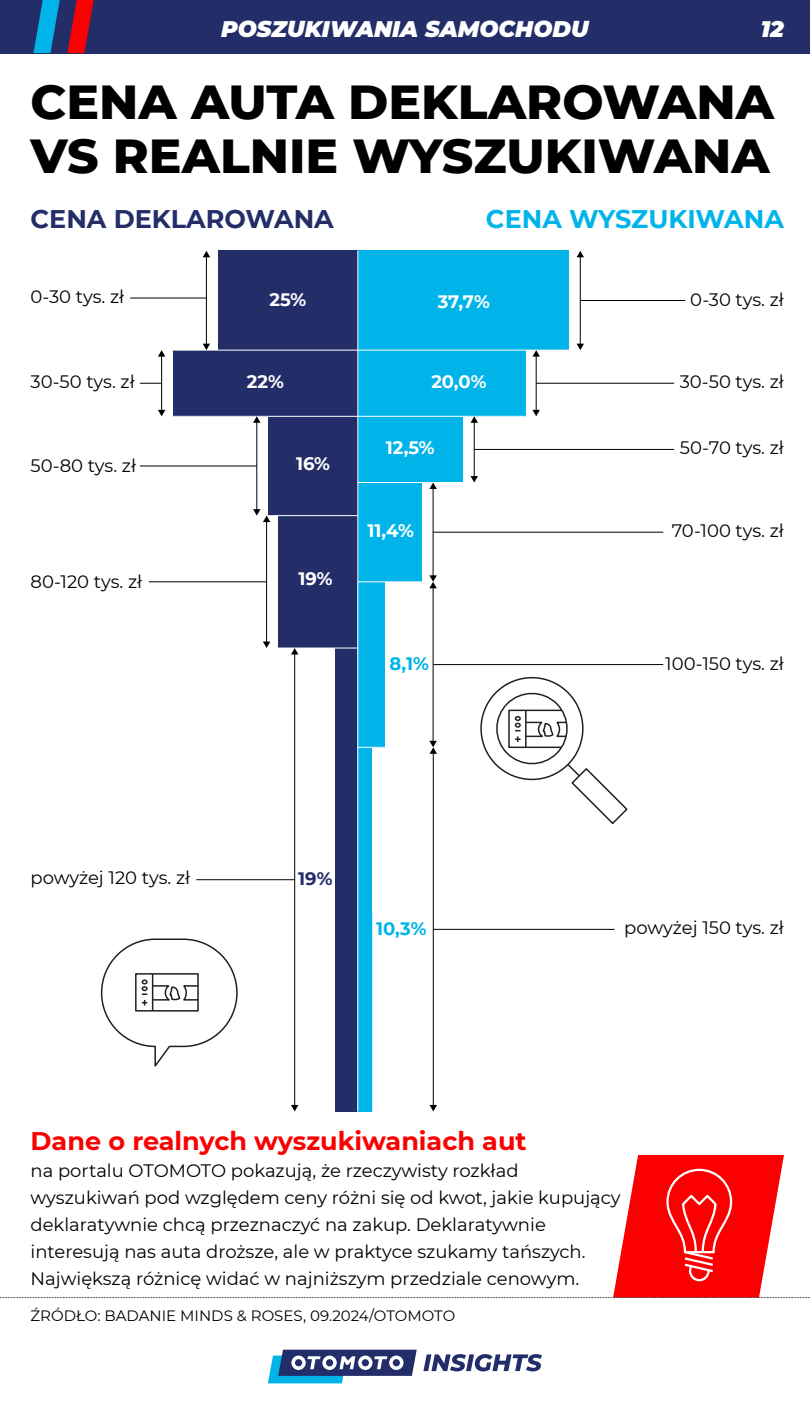
<style>
.page{position:relative;width:810px;height:1425px;background:#fff}
.page>*{position:absolute;margin:0;border:0;box-sizing:border-box;transform-origin:0 0}
.t1{font:800 48.75px/54px "Montserrat";color:#000}
.t2{font:700 25.5px "Montserrat";color:#fa0000}
.t3{font:700 25.5px "Montserrat";color:#232e69}
.t4{font:700 25.5px "Montserrat";color:#00b4e9}
.t5{font:italic 900 22.5px "Montserrat";color:#fff}
.t6{font:18px/27px "Montserrat";color:#000}
.t7{font:700 18px "Montserrat";color:#fff}
.t8{font:700 18px "Montserrat";color:#00b4e9}
.t9{font:700 18px "Montserrat";color:#232e69}
.t10{font:15px "Montserrat";color:#000}
</style>
<div class="page">
<div style="left:0;top:0;width:810px;height:53px;background:#232e69"></div>
<svg style="left:33px;top:0;width:27px;height:53px"></svg>
<svg style="left:67px;top:0;width:27px;height:53px"></svg>
<div style="left:101px;top:939px;width:137px;height:108px;border:2px solid #231f20;border-radius:54px"></div>
<svg style="left:480px;top:677px;width:148px;height:147px"></svg>
<div style="left:135px;top:973px;width:64px;height:39px;border:2px solid #231f20"></div>
<svg style="left:142px;top:973px;width:57px;height:39px"></svg>
<svg style="left:268px;top:1350px;width:149px;height:33px"></svg>
<svg style="left:423px;top:1354px;width:119px;height:17px"></svg>
<div style="left:358px;top:350px;width:168px;height:66px;background:#00b4e9"></div>
<div style="left:358px;top:251px;width:211px;height:99px;background:#00b4e9"></div>
<div style="left:335px;top:648px;width:23px;height:463px;background:#232e69"></div>
<div style="left:218px;top:251px;width:140px;height:99px;background:#232e69"></div>
<div style="left:173px;top:350px;width:185px;height:66px;background:#232e69"></div>
<div style="left:268px;top:416px;width:90px;height:100px;background:#232e69"></div>
<div style="left:278px;top:516px;width:80px;height:132px;background:#232e69"></div>
<div style="left:358px;top:416px;width:105px;height:67px;background:#00b4e9"></div>
<div style="left:358px;top:483px;width:64px;height:99px;background:#00b4e9"></div>
<div style="left:358px;top:582px;width:27px;height:165px;background:#00b4e9"></div>
<div style="left:358px;top:747px;width:14px;height:364px;background:#00b4e9"></div>
<hr style="left:357px;top:251px;width:1px;height:860px;background:#fff">
<hr style="left:173px;top:350px;width:185px;height:1px;background:#fff">
<hr style="left:358px;top:350px;width:227px;height:1px;background:#fff">
<hr style="left:358px;top:416px;width:168px;height:1px;background:#fff">
<hr style="left:358px;top:482px;width:105px;height:1px;background:#fff">
<hr style="left:358px;top:581px;width:64px;height:1px;background:#fff">
<svg style="left:358px;top:747px;width:27px;height:1px"></svg>
<hr style="left:173px;top:416px;width:185px;height:1px;background:#fff">
<hr style="left:268px;top:515px;width:90px;height:1px;background:#fff">
<hr style="left:278px;top:648px;width:80px;height:1px;background:#fff">
<hr style="left:130px;top:298px;width:76px;height:1px;background:#000">
<hr style="left:580px;top:300px;width:105px;height:1px;background:#000">
<hr style="left:536px;top:383px;width:138px;height:1px;background:#000">
<hr style="left:474px;top:449px;width:200px;height:1px;background:#000">
<hr style="left:433px;top:532px;width:230px;height:1px;background:#000">
<hr style="left:433px;top:664px;width:230px;height:1px;background:#000">
<hr style="left:433px;top:929px;width:181px;height:1px;background:#000">
<hr style="left:206px;top:256px;width:1px;height:89px;background:#000">
<svg style="left:203px;top:251px;width:7px;height:6px"></svg>
<svg style="left:203px;top:344px;width:7px;height:6px"></svg>
<hr style="left:580px;top:256px;width:1px;height:89px;background:#000">
<svg style="left:577px;top:251px;width:7px;height:6px"></svg>
<svg style="left:577px;top:344px;width:7px;height:6px"></svg>
<hr style="left:536px;top:356px;width:1px;height:55px;background:#000">
<svg style="left:532px;top:350px;width:8px;height:7px"></svg>
<svg style="left:532px;top:410px;width:8px;height:6px"></svg>
<hr style="left:474px;top:422px;width:1px;height:55px;background:#000">
<svg style="left:471px;top:416px;width:7px;height:7px"></svg>
<svg style="left:471px;top:476px;width:7px;height:7px"></svg>
<hr style="left:433px;top:488px;width:1px;height:88px;background:#000">
<svg style="left:429px;top:483px;width:8px;height:6px"></svg>
<hr style="left:433px;top:587px;width:1px;height:155px;background:#000">
<svg style="left:429px;top:575px;width:8px;height:13px"></svg>
<hr style="left:433px;top:753px;width:1px;height:353px;background:#000">
<svg style="left:429px;top:741px;width:8px;height:13px"></svg>
<svg style="left:430px;top:1105px;width:7px;height:6px"></svg>
<hr style="left:161px;top:356px;width:1px;height:55px;background:#000">
<svg style="left:158px;top:350px;width:7px;height:7px"></svg>
<svg style="left:158px;top:410px;width:7px;height:6px"></svg>
<hr style="left:256px;top:422px;width:1px;height:88px;background:#000">
<svg style="left:253px;top:416px;width:8px;height:7px"></svg>
<hr style="left:266px;top:521px;width:1px;height:122px;background:#000">
<svg style="left:253px;top:509px;width:17px;height:13px"></svg>
<svg style="left:263px;top:642px;width:7px;height:6px"></svg>
<hr style="left:294px;top:653px;width:1px;height:453px;background:#000">
<svg style="left:291px;top:648px;width:7px;height:7px"></svg>
<svg style="left:291px;top:1105px;width:7px;height:6px"></svg>
<svg style="left:140px;top:383px;width:22px;height:1px"></svg>
<hr style="left:140px;top:466px;width:117px;height:1px;background:#000">
<hr style="left:149px;top:581px;width:118px;height:1px;background:#000">
<hr style="left:196px;top:879px;width:99px;height:1px;background:#000">
<svg style="left:0;top:1155px;width:810px;height:143px"></svg>
<p class="t5" style="left:221px;top:12px;width:369px">POSZUKIWANIA SAMOCHODU</p>
<p class="t5" style="left:761px;top:12px;width:25px">12</p>
<h1 class="t1" style="left:31px;top:72px;width:745px">CENA AUTA DEKLAROWANA<br>VS REALNIE WYSZUKIWANA</h1>
<h2 class="t3" style="left:31px;top:201px;width:305px">CENA DEKLAROWANA</h2>
<h2 class="t4" style="left:486px;top:201px;width:299px">CENA WYSZUKIWANA</h2>
<p class="t6" style="left:31px;top:283px;width:95px">0-30 tys. zł</p>
<p class="t6" style="left:690px;top:286px;width:95px">0-30 tys. zł</p>
<p class="t7" style="left:269px;top:287px;width:38px">25%</p>
<p class="t7" style="left:438px;top:289px;width:54px">37,7%</p>
<p class="t6" style="left:31px;top:368px;width:106px">30-50 tys. zł</p>
<p class="t7" style="left:247px;top:369px;width:39px">22%</p>
<p class="t7" style="left:431px;top:369px;width:57px">20,0%</p>
<p class="t6" style="left:680px;top:368px;width:106px">30-50 tys. zł</p>
<p class="t6" style="left:31px;top:451px;width:107px">50-80 tys. zł</p>
<p class="t7" style="left:296px;top:451px;width:35px">16%</p>
<p class="t7" style="left:386px;top:435px;width:50px">12,5%</p>
<p class="t6" style="left:680px;top:434px;width:106px">50-70 tys. zł</p>
<p class="t7" style="left:367px;top:518px;width:48px">11,4%</p>
<p class="t6" style="left:672px;top:517px;width:114px">70-100 tys. zł</p>
<p class="t6" style="left:31px;top:567px;width:113px">80-120 tys. zł</p>
<p class="t7" style="left:298px;top:566px;width:36px">19%</p>
<p class="t8" style="left:390px;top:650px;width:41px">8,1%</p>
<p class="t6" style="left:665px;top:649px;width:120px">100-150 tys. zł</p>
<p class="t6" style="left:31px;top:864px;width:161px">powyżej 120 tys. zł</p>
<p class="t9" style="left:298px;top:866px;width:36px">19%</p>
<p class="t8" style="left:376px;top:916px;width:52px">10,3%</p>
<p class="t6" style="left:624px;top:913px;width:161px">powyżej 150 tys. zł</p>
<h2 class="t2" style="left:31px;top:1123px;width:498px">Dane o realnych wyszukiwaniach aut</h2>
<p class="t6" style="left:31px;top:1157px;width:592px">na portalu OTOMOTO pokazują, że rzeczywisty rozkład wyszukiwań pod względem ceny różni się od kwot, jakie kupujący deklaratywnie chcą przeznaczyć na zakup. Deklaratywnie interesują nas auta droższe, ale w praktyce szukamy tańszych.<br>Największą różnicę widać w najniższym przedziale cenowym.</p>
<p class="t10" style="left:31px;top:1306px;width:426px">ŹRÓDŁO: BADANIE MINDS &amp; ROSES, 09.2024/OTOMOTO</p>
</div>
